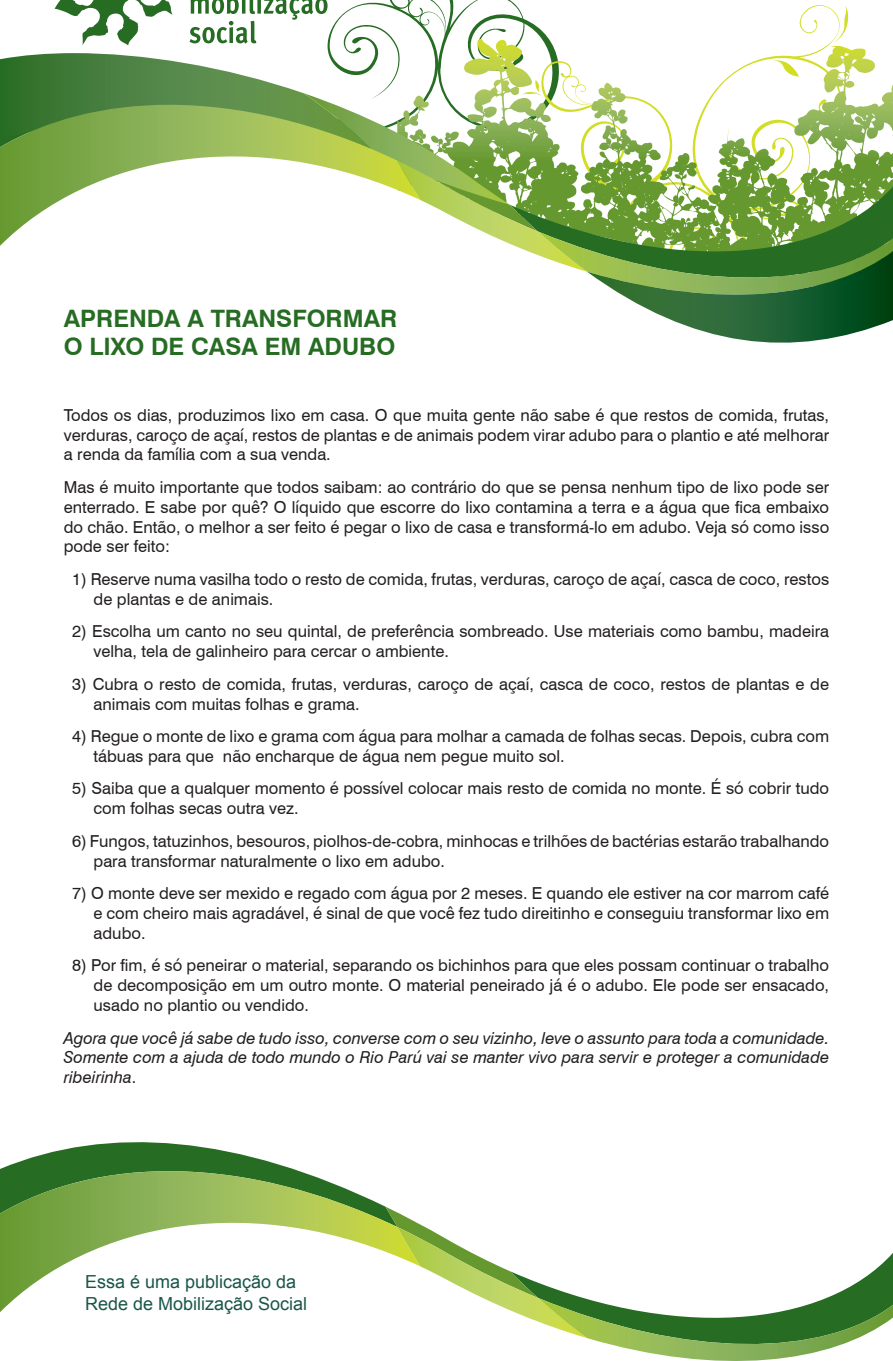
<style>
.page{position:relative;width:893px;height:1361px;background:#fff}
.page>*{position:absolute;margin:0;border:0;box-sizing:border-box;transform-origin:0 0}
.Paragraph_Style_1{font:700 24px/28.8px "Swiss 721 BT";color:#266c23}
.t1{font:18px/21.6px "Arial";color:#1a574a}
.Paragraph_Style_3{font:16.5px/19.8px "Swiss 721 BT";color:#231f20}
.Paragraph_Style_2{font:16.5px/19.8px "Swiss 721 BT";color:#231f20;text-align:justify}
.Paragraph_Style_2-2{font:italic 16.5px/19.8px "Swiss 721 BT";color:#231f20;text-align:justify}
.s1{font-style:normal}
</style>
<div class="page">
<svg style="left:0;top:1142px;width:893px;height:219px"></svg>
<svg style="left:0;top:0;width:893px;height:343px"></svg>
<p class="Paragraph_Style_1" style="left:64px;top:303px;width:335px">APRENDA A TRANSFORMAR<br>O LIXO DE CASA EM ADUBO</p>
<p class="Paragraph_Style_2" style="left:64px;top:405px;width:767px">Todos os dias, produzimos lixo em casa. O que muita gente não sabe é que restos de comida, frutas, verduras, caroço de açaí, restos de plantas e de animais podem virar adubo para o plantio e até melhorar a renda da família com a sua venda.</p>
<p class="Paragraph_Style_2" style="left:64px;top:477px;width:767px">Mas é muito importante que todos saibam: ao contrário do que se pensa nenhum tipo de lixo pode ser enterrado. E sabe por quê? O líquido que escorre do lixo contamina a terra e a água que fica embaixo do chão. Então, o melhor a ser feito é pegar o lixo de casa e transformá-lo em adubo. Veja só como isso pode ser feito:</p>
<p class="Paragraph_Style_3" style="left:94px;top:569px;width:737px;text-indent:-21px">1) Reserve numa vasilha todo o resto de comida, frutas, verduras, caroço de açaí, casca de coco, restos de plantas e de animais.</p>
<p class="Paragraph_Style_3" style="left:94px;top:621px;width:737px;text-indent:-21px">2) Escolha um canto no seu quintal, de preferência sombreado. Use materiais como bambu, madeira velha, tela de galinheiro para cercar o ambiente.</p>
<p class="Paragraph_Style_3" style="left:94px;top:674px;width:737px;text-indent:-21px">3) Cubra o resto de comida, frutas, verduras, caroço de açaí, casca de coco, restos de plantas e de animais com muitas folhas e grama.</p>
<p class="Paragraph_Style_3" style="left:94px;top:726px;width:737px;text-indent:-21px">4) Regue o monte de lixo e grama com água para molhar a camada de folhas secas. Depois, cubra com tábuas para que não encharque de água nem pegue muito sol.</p>
<p class="Paragraph_Style_3" style="left:94px;top:778px;width:737px;text-indent:-21px">5) Saiba que a qualquer momento é possível colocar mais resto de comida no monte. É só cobrir tudo com folhas secas outra vez.</p>
<p class="Paragraph_Style_3" style="left:94px;top:831px;width:737px;text-indent:-21px">6) Fungos, tatuzinhos, besouros, piolhos-de-cobra, minhocas e trilhões de bactérias estarão trabalhando para transformar naturalmente o lixo em adubo.</p>
<p class="Paragraph_Style_3" style="left:94px;top:883px;width:737px;text-align:justify;text-indent:-21px">7) O monte deve ser mexido e regado com água por 2 meses. E quando ele estiver na cor marrom café e com cheiro mais agradável, é sinal de que você fez tudo direitinho e conseguiu transformar lixo em adubo.</p>
<p class="Paragraph_Style_3" style="left:94px;top:955px;width:737px;text-align:justify;text-indent:-21px">8) Por fim, é só peneirar o material, separando os bichinhos para que eles possam continuar o trabalho de decomposição em um outro monte. O material peneirado já é o adubo. Ele pode ser ensacado, usado no plantio ou vendido.</p>
<p class="Paragraph_Style_2-2" style="left:64px;top:1027px;width:767px">Agora que você já sabe de tudo isso, converse com o seu vizinho, leve o assunto para toda a comunidade.<br>Somente com a ajuda de todo mundo o Rio Parú vai se manter vivo para servir e proteger a comunidade ribeirinha<span class="s1">.</span></p>
<p class="t1" style="left:85px;top:1271px;width:224px">Essa é uma publicação da<br>Rede de Mobilização Social</p>
</div>
